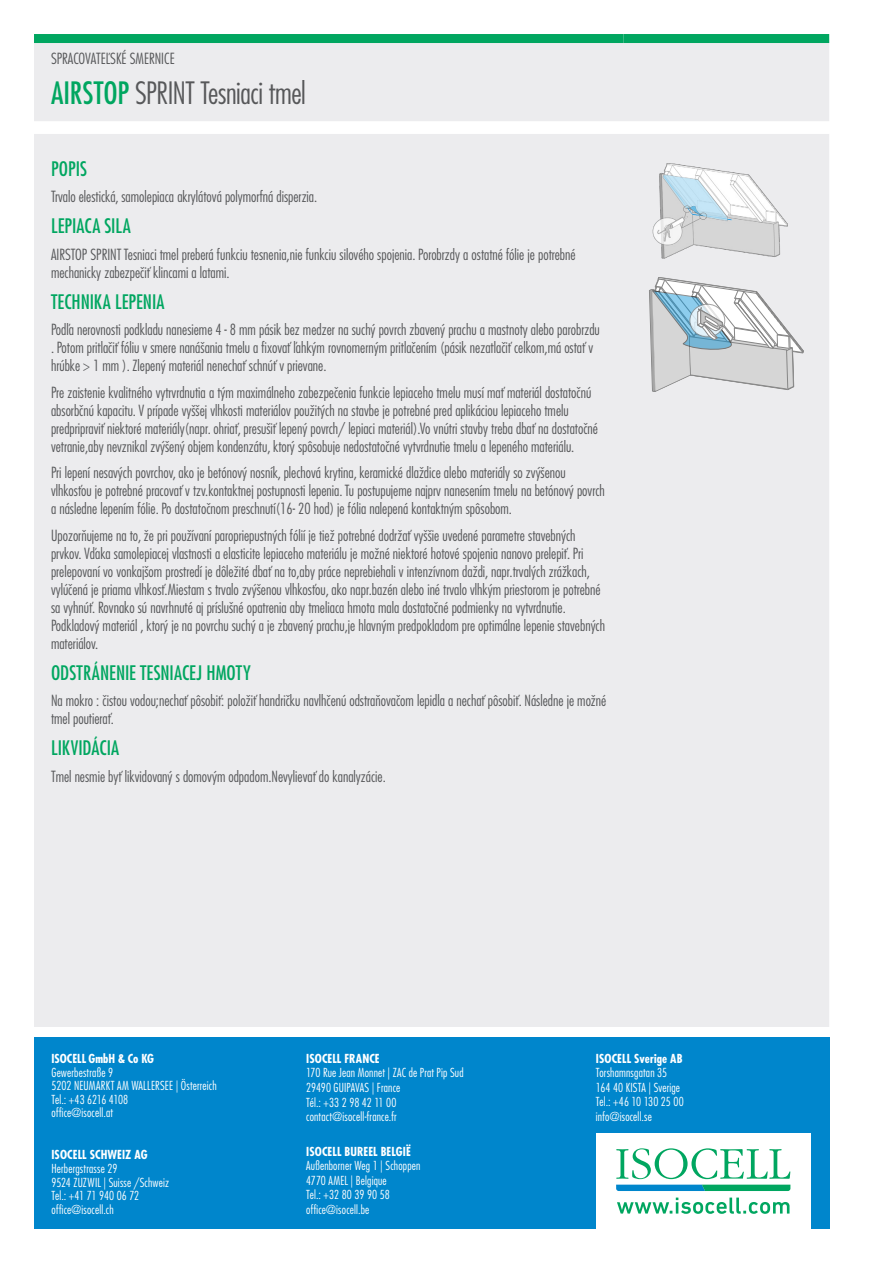
<style>
.page{position:relative;width:893px;height:1263px;background:#fff}
.page>*{position:absolute;margin:0;border:0;box-sizing:border-box;transform-origin:0 0}
.t1{font:300 condensed 30px "Futura LT Pro";letter-spacing:-.015em;color:#57585a}
.t2{font:500 condensed 19.5px "Futura LT Pro";letter-spacing:.005em;color:#00a660}
.t3{font:300 condensed 15px/18px "Futura LT Pro";color:#57585a}
.t4{font:300 condensed 12.15px/14.5px "Futura LT Pro";letter-spacing:.015em;color:#fff}
.t5{font:700 condensed 12.15px "Futura LT Pro";letter-spacing:.005em;color:#fff}
.s1{font-weight:500;color:#00a660}
</style>
<div class="page">
<div style="left:34px;top:1038px;width:795px;height:191px;background:#0086cc"></div>
<div style="left:596px;top:1133px;width:215px;height:96px;background:#fff"></div>
<svg style="left:616px;top:1148px;width:174px;height:43px"></svg>
<svg style="left:617px;top:1197px;width:172px;height:17px"></svg>
<div style="left:34px;top:43px;width:795px;height:984px;background:#ececee"></div>
<div style="left:34px;top:34px;width:589px;height:9px;background:#00a660"></div>
<div style="left:623px;top:34px;width:206px;height:9px;background:#00a660"></div>
<img style="left:631px;top:164px;width:157px;height:103px">
<svg style="left:649px;top:277px;width:155px;height:115px"></svg>
<p class="t3" style="left:51px;top:49px;width:125px">SPRACOVATEĽSKÉ SMERNICE</p>
<h1 class="t1" style="left:51px;top:74px;width:256px"><span class="s1">AIRSTOP</span> SPRINT Tesniaci tmel</h1>
<h2 class="t2" style="left:51px;top:155px;width:37px">POPIS</h2>
<p class="t3" style="left:51px;top:187px;width:268px">Trvalo elestická, samolepiaca akrylátová polymorfná disperzia.</p>
<h2 class="t2" style="left:51px;top:212px;width:81px">LEPIACA SILA</h2>
<p class="t3" style="left:51px;top:245px;width:526px">AIRSTOP SPRINT Tesniaci tmel preberá funkciu tesnenia,nie funkciu silového spojenia. Porobrzdy a ostatné fólie je potrebné mechanicky zabezpečiť klincami a latami.</p>
<h2 class="t2" style="left:51px;top:288px;width:115px">TECHNIKA LEPENIA</h2>
<p class="t3" style="left:51px;top:320px;width:550px">Podľa nerovnosti podkladu nanesieme 4 - 8 mm pásik bez medzer na suchý povrch zbavený prachu a mastnoty alebo parobrzdu . Potom pritlačiť fóliu v smere nanášania tmelu a fixovať ľahkým rovnomerným pritlačením (pásik nezatlačiť celkom,má ostať v hrúbke &gt; 1 mm ). Zlepený materiál nenechať schnúť v prievane.</p>
<p class="t3" style="left:51px;top:383px;width:548px">Pre zaistenie kvalitného vytrvrdnutia a tým maximálneho zabezpečenia funkcie lepiaceho tmelu musí mať materiál dostatočnú absorbčnú kapacitu. V prípade vyššej vlhkosti materiálov použitých na stavbe je potrebné pred aplikáciou lepiaceho tmelu predpripraviť niektoré materiály(napr. ohriať, presušiť lepený povrch/ lepiaci materiál).Vo vnútri stavby treba dbať na dostatočné vetranie,aby nevznikal zvýšený objem kondenzátu, ktorý spôsobuje nedostatočné vytvrdnutie tmelu a lepeného materiálu.</p>
<p class="t3" style="left:51px;top:463px;width:555px">Pri lepení nesavých povrchov, ako je betónový nosník, plechová krytina, keramické dlaždice alebo materiály so zvýšenou vlhkosťou je potrebné pracovať v tzv.kontaktnej postupnosti lepenia. Tu postupujeme najprv nanesením tmelu na betónový povrch a následne lepením fólie. Po dostatočnom preschnutí(16- 20 hod) je fólia nalepená kontaktným spôsobom.</p>
<p class="t3" style="left:51px;top:526px;width:556px">Upozorňujeme na to, že pri používaní paropriepustných fólií je tiež potrebné dodržať vyššie uvedené parametre stavebných prvkov. Vďaka samolepiacej vlastnosti a elasticite lepiaceho materiálu je možné niektoré hotové spojenia nanovo prelepiť. Pri prelepovaní vo vonkajšom prostredí je dôležité dbať na to,aby práce neprebiehali v intenzívnom daždi, napr.trvalých zrážkach, vylúčená je priama vlhkosť.Miestam s trvalo zvýšenou vlhkosťou, ako napr.bazén alebo iné trvalo vlhkým priestorom je potrebné sa vyhnúť. Rovnako sú navrhnuté aj príslušné opatrenia aby tmeliaca hmota mala dostatočné podmienky na vytvrdnutie.<br>Podkladový materiál , ktorý je na povrchu suchý a je zbavený prachu,je hlavným predpokladom pre optimálne lepenie stavebných materiálov.</p>
<h2 class="t2" style="left:51px;top:659px;width:201px">ODSTRÁNENIE TESNIACEJ HMOTY</h2>
<p class="t3" style="left:51px;top:691px;width:557px">Na mokro : čistou vodou;nechať pôsobiť: položiť handričku navlhčenú odstraňovačom lepidla a nechať pôsobiť. Následne je možné tmel poutierať.</p>
<h2 class="t2" style="left:51px;top:734px;width:70px">LIKVIDÁCIA</h2>
<p class="t3" style="left:51px;top:767px;width:336px">Tmel nesmie byť likvidovaný s domovým odpadom.Nevylievať do kanalyzácie.</p>
<p class="t5" style="left:52px;top:1050px;width:104px">ISOCELL GmbH &amp; Co KG</p>
<p class="t4" style="left:52px;top:1065px;width:167px;line-height:13.6px">Gewerbestraße 9<br>5202 NEUMARKT AM WALLERSEE | Österreich<br>Tel.: +43 6216 4108<br>office@isocell.at</p>
<p class="t5" style="left:52px;top:1147px;width:98px">ISOCELL SCHWEIZ AG</p>
<p class="t4" style="left:52px;top:1162px;width:119px;line-height:13.6px">Herbergstrasse 29<br>9524 ZUZWIL | Suisse /Schweiz<br>Tel.: +41 71 940 06 72 office@isocell.ch</p>
<p class="t5" style="left:306px;top:1050px;width:75px">ISOCELL FRANCE</p>
<p class="t4" style="left:306px;top:1065px;width:159px">170 Rue Jean Monnet | ZAC de Prat Pip Sud<br>29490 GUIPAVAS | France<br>Tél.: +33 2 98 42 11 00 contact@isocell-france.fr</p>
<p class="t5" style="left:306px;top:1143px;width:106px">ISOCELL BUREEL BELGIË</p>
<p class="t4" style="left:306px;top:1158px;width:116px">Außenborner Weg 1 | Schoppen<br>4770 AMEL | Belgique<br>Tel.: +32 80 39 90 58 office@isocell.be</p>
<p class="t5" style="left:596px;top:1050px;width:88px">ISOCELL Sverige AB</p>
<p class="t4" style="left:596px;top:1065px;width:89px">Torshamnsgatan 35<br>164 40 KISTA | Sverige<br>Tel.: +46 10 130 25 00 info@isocell.se</p>
</div>
